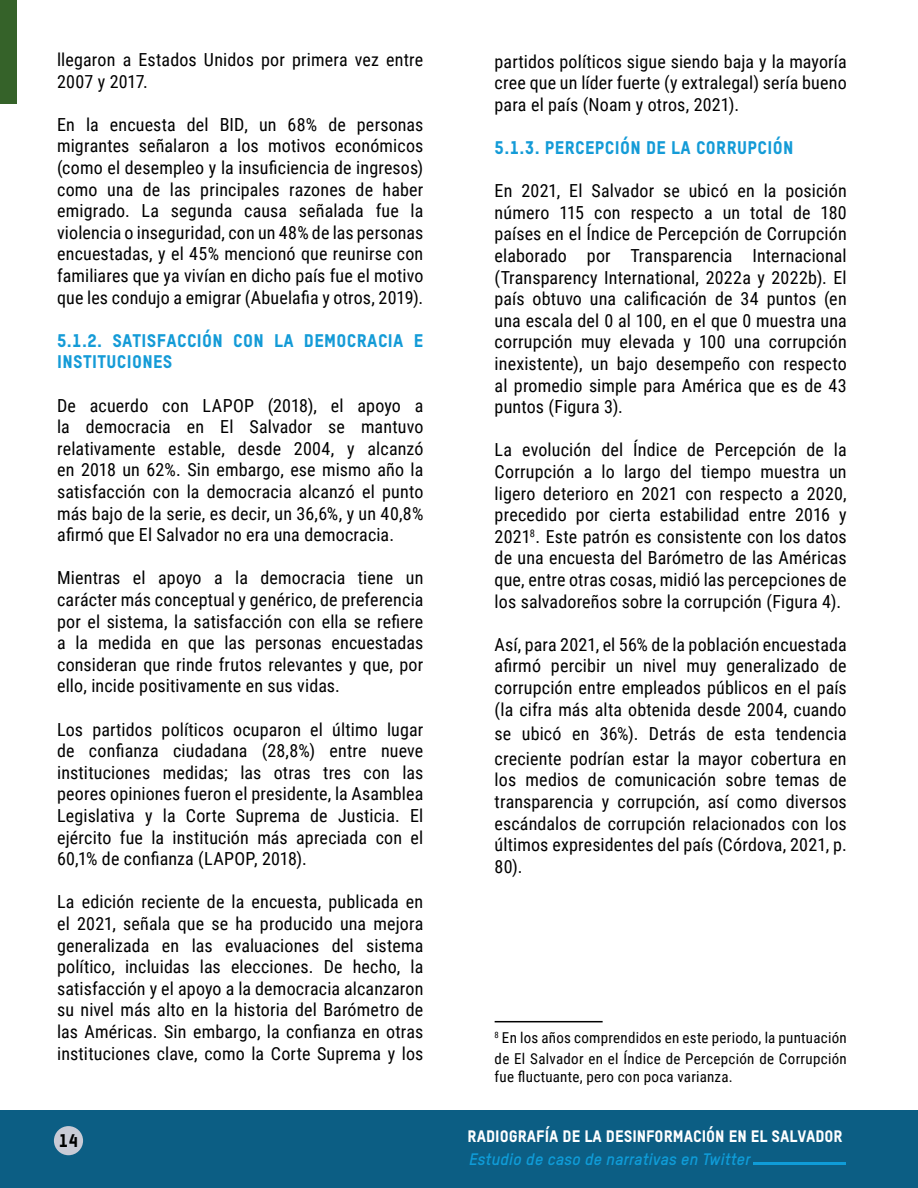
<style>
.page{position:relative;width:918px;height:1188px;background:#fff}
.page>*{position:absolute;margin:0;border:0;box-sizing:border-box;transform-origin:0 0}
.t1{font:18px/21.6px "Roboto Condensed";letter-spacing:.01em;color:#000;text-align:justify}
.t2{font:18px/21.6px "Oxfam TSTARPRO Headline";letter-spacing:.02em;color:#149bd7}
.t3{font:18px "Oxfam TSTARPRO Headline";color:#000}
.t4{font:16.35px "Oxfam TSTARPRO Headline";color:#fff}
.t5{font:italic 700 16.35px "Oxfam TSTARPRO";color:#0f9cd8}
.t6{font:15px/21px "Roboto Condensed";letter-spacing:.02em;color:#000}
</style>
<div class="page">
<div style="left:0;top:1110px;width:918px;height:78px;background:#0c5e84"></div>
<div style="left:54px;top:1126px;width:29px;height:29px;background:#c9cbd6;border-radius:50%"></div>
<hr style="left:753px;top:1162px;width:93px;height:3px;background:#0f9cd8">
<div style="left:0;top:0;width:17px;height:104px;background:#356229"></div>
<hr style="left:495px;top:1021px;width:108px;height:1px;background:#000">
<p class="t1" style="left:57px;top:48px;width:368px">llegaron a Estados Unidos por primera vez entre<br>2007 y 2017.</p>
<p class="t1" style="left:57px;top:113px;width:368px">En la encuesta del BID, un 68% de personas migrantes señalaron a los motivos económicos (como el desempleo y la insuficiencia de ingresos) como una de las principales razones de haber emigrado. La segunda causa señalada fue la violencia o inseguridad, con un 48% de las personas encuestadas, y el 45% mencionó que reunirse con familiares que ya vivían en dicho país fue el motivo que les condujo a emigrar (Abuelafia y otros, 2019).</p>
<p class="t2" style="left:57px;top:329px;width:368px">5.1.2. SATISFACCIÓN CON LA DEMOCRACIA E<br>INSTITUCIONES</p>
<p class="t1" style="left:57px;top:394px;width:368px">De acuerdo con LAPOP (2018), el apoyo a la democracia en El Salvador se mantuvo relativamente estable, desde 2004, y alcanzó en 2018 un 62%. Sin embargo, ese mismo año la satisfacción con la democracia alcanzó el punto más bajo de la serie, es decir, un 36,6%, y un 40,8% afirmó que El Salvador no era una democracia.</p>
<p class="t1" style="left:57px;top:566px;width:368px">Mientras el apoyo a la democracia tiene un carácter más conceptual y genérico, de preferencia por el sistema, la satisfacción con ella se refiere a la medida en que las personas encuestadas consideran que rinde frutos relevantes y que, por ello, incide positivamente en sus vidas.</p>
<p class="t1" style="left:57px;top:718px;width:368px">Los partidos políticos ocuparon el último lugar de confianza ciudadana (28,8%) entre nueve instituciones medidas; las otras tres con las peores opiniones fueron el presidente, la Asamblea Legislativa y la Corte Suprema de Justicia. El ejército fue la institución más apreciada con el 60,1% de confianza (LAPOP, 2018).</p>
<p class="t1" style="left:57px;top:890px;width:368px">La edición reciente de la encuesta, publicada en el 2021, señala que se ha producido una mejora generalizada en las evaluaciones del sistema político, incluidas las elecciones. De hecho, la satisfacción y el apoyo a la democracia alcanzaron su nivel más alto en la historia del Barómetro de las Américas. Sin embargo, la confianza en otras instituciones clave, como la Corte Suprema y los</p>
<p class="t3" style="left:59px;top:1129px;width:21px">14</p>
<p class="t1" style="left:495px;top:50px;width:354px">partidos políticos sigue siendo baja y la mayoría cree que un líder fuerte (y extralegal) sería bueno para el país (Noam y otros, 2021).</p>
<p class="t2" style="left:495px;top:136px;width:300px">5.1.3. PERCEPCIÓN DE LA CORRUPCIÓN</p>
<p class="t1" style="left:495px;top:179px;width:354px">En 2021, El Salvador se ubicó en la posición número 115 con respecto a un total de 180 países en el Índice de Percepción de Corrupción elaborado por Transparencia Internacional (Transparency International, 2022a y 2022b). El país obtuvo una calificación de 34 puntos (en una escala del 0 al 100, en el que 0 muestra una corrupción muy elevada y 100 una corrupción inexistente), un bajo desempeño con respecto al promedio simple para América que es de 43 puntos (Figura 3).</p>
<p class="t1" style="left:495px;top:438px;width:354px">La evolución del Índice de Percepción de la Corrupción a lo largo del tiempo muestra un ligero deterioro en 2021 con respecto a 2020, precedido por cierta estabilidad entre 2016 y 2021<sup>8</sup>. Este patrón es consistente con los datos de una encuesta del Barómetro de las Américas que, entre otras cosas, midió las percepciones de los salvadoreños sobre la corrupción (Figura 4).</p>
<p class="t1" style="left:495px;top:633px;width:354px">Así, para 2021, el 56% de la población encuestada afirmó percibir un nivel muy generalizado de corrupción entre empleados públicos en el país (la cifra más alta obtenida desde 2004, cuando</p>
<p class="t1" style="left:495px;top:721px;width:354px;line-height:24.6px">se ubicó en 36%). Detrás de esta tendencia creciente podrían estar la mayor cobertura en</p>
<p class="t1" style="left:495px;top:768px;width:354px">los medios de comunicación sobre temas de transparencia y corrupción, así como diversos escándalos de corrupción relacionados con los últimos expresidentes del país (Córdova, 2021, p.<br>80).</p>
<p class="t6" style="left:495px;top:1026px;width:354px"><sup>8</sup> En los años comprendidos en este periodo, la puntuación de El Salvador en el Índice de Percepción de Corrupción</p>
<p class="t6" style="left:495px;top:1065px;width:240px">fue fluctuante, pero con poca varianza.</p>
<p class="t4" style="left:468px;top:1126px;width:377px">RADIOGRAFÍA DE LA DESINFORMACIÓN EN EL SALVADOR</p>
<p class="t5" style="left:469px;top:1150px;width:283px">Estudio de caso de narrativas en Twitter</p>
</div>
